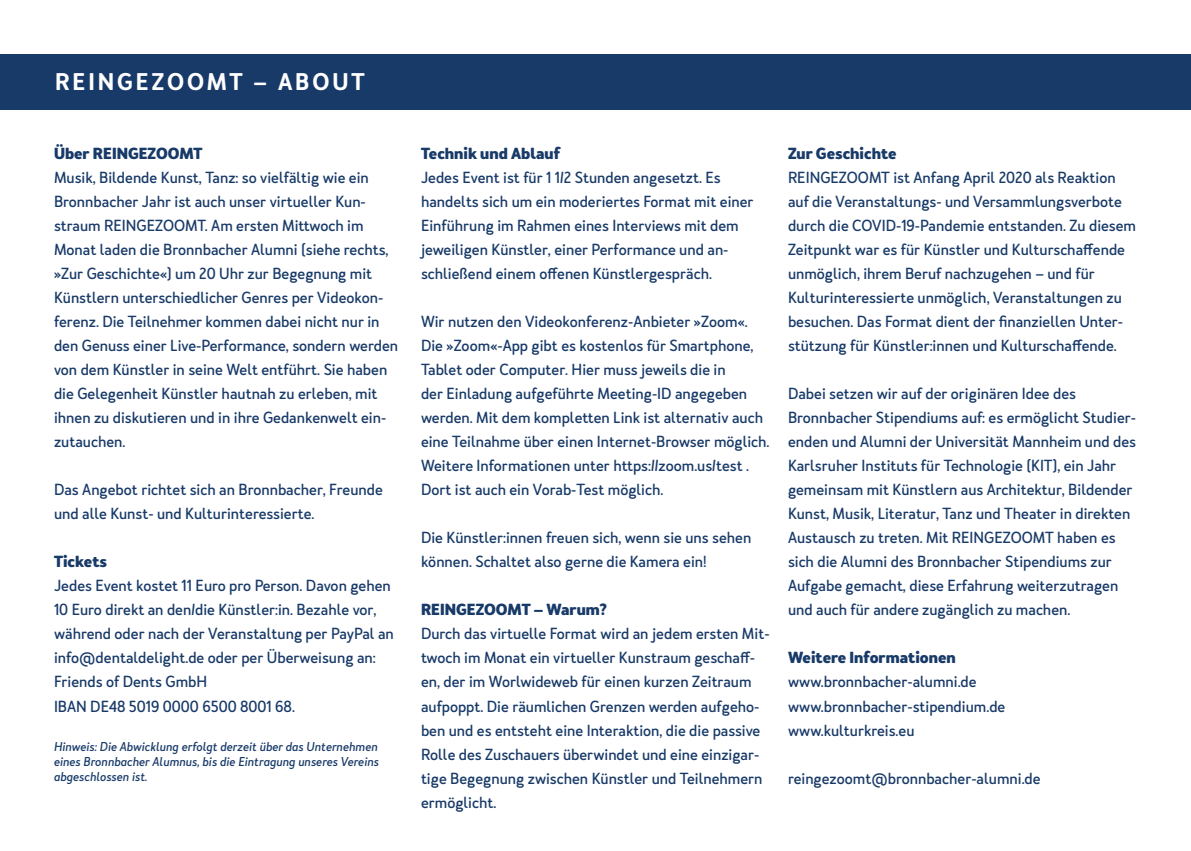
<style>
.page{position:relative;width:1191px;height:851px;background:#fff}
.page>*{position:absolute;margin:0;border:0;box-sizing:border-box;transform-origin:0 0}
.t1{font:600 22.5px "Merlo Neue";letter-spacing:.13em;color:#fff}
.t2{font:500 15px/24px "Merlo Neue";color:#183a68}
.t3{font:700 15px "Merlo Neue";color:#183a68}
.t4{font:italic 500 12px/15px "Merlo Neue";color:#183a68;text-align:justify}
</style>
<div class="page">
<div style="left:0;top:54px;width:1191px;height:55px;background:#183a68"></div>
<h1 class="t1" style="left:55px;top:67px;width:311px">REINGEZOOMT – ABOUT</h1>
<p class="t3" style="left:54px;top:143px;width:150px">Über REINGEZOOMT</p>
<p class="t2" style="left:54px;top:166px;width:346px">Musik, Bildende Kunst, Tanz: so vielfältig wie ein Bronnbacher Jahr ist auch unser virtueller Kun&shy;straum REINGEZOOMT. Am ersten Mittwoch im Monat laden die Bronnbacher Alumni (siehe rechts, »Zur Geschichte«) um 20 Uhr zur Begegnung mit Künstlern unterschiedlicher Genres per Videokon&shy;ferenz. Die Teilnehmer kommen dabei nicht nur in den Genuss einer Live-Performance, sondern werden von dem Künstler in seine Welt entführt. Sie haben die Gelegenheit Künstler hautnah zu erleben, mit ihnen zu diskutieren und in ihre Gedankenwelt ein&shy;zutauchen.</p>
<p class="t2" style="left:54px;top:478px;width:330px">Das Angebot richtet sich an Bronnbacher, Freunde und alle Kunst- und Kulturinteressierte.</p>
<p class="t3" style="left:54px;top:551px;width:55px">Tickets</p>
<p class="t2" style="left:54px;top:574px;width:341px">Jedes Event kostet 11 Euro pro Person. Davon gehen 10 Euro direkt an den/die Künstler:in. Bezahle vor, während oder nach der Veranstaltung per PayPal an info@dentaldelight.de oder per Überweisung an:<br>Friends of Dents GmbH<br>IBAN DE48 5019 0000 6500 8001 68.</p>
<p class="t4" style="left:54px;top:738px;width:326px">Hinweis: Die Abwicklung erfolgt derzeit über das Unternehmen eines Bronnbacher Alumnus, bis die Eintragung unseres Vereins abgeschlossen ist.</p>
<p class="t3" style="left:421px;top:143px;width:140px">Technik und Ablauf</p>
<p class="t2" style="left:421px;top:166px;width:334px">Jedes Event ist für 1 1/2 Stunden angesetzt. Es handelts sich um ein moderiertes Format mit einer Einführung im Rahmen eines Interviews mit dem jeweiligen Künstler, einer Performance und an&shy;schließend einem offenen Künstlergespräch.</p>
<p class="t2" style="left:421px;top:310px;width:350px">Wir nutzen den Videokonferenz-Anbieter »Zoom«.<br>Die »Zoom«-App gibt es kostenlos für Smartphone, Tablet oder Computer. Hier muss jeweils die in<br>der Einladung aufgeführte Meeting-ID angegeben werden. Mit dem kompletten Link ist alternativ auch eine Teilnahme über einen Internet-Browser möglich.<br>Weitere Informationen unter https://zoom.us/test .<br>Dort ist auch ein Vorab-Test möglich.</p>
<p class="t2" style="left:421px;top:526px;width:332px">Die Künstler:innen freuen sich, wenn sie uns sehen können. Schaltet also gerne die Kamera ein!</p>
<p class="t3" style="left:421px;top:599px;width:187px">REINGEZOOMT – Warum?</p>
<p class="t2" style="left:421px;top:622px;width:350px">Durch das virtuelle Format wird an jedem ersten Mit&shy;twoch im Monat ein virtueller Kunstraum geschaff&shy;en, der im Worlwideweb für einen kurzen Zeitraum aufpoppt. Die räumlichen Grenzen werden aufgeho&shy;ben und es entsteht eine Interaktion, die die passive Rolle des Zuschauers überwindet und eine einzigar&shy;tige Begegnung zwischen Künstler und Teilnehmern ermöglicht.</p>
<p class="t3" style="left:788px;top:143px;width:110px">Zur Geschichte</p>
<p class="t2" style="left:788px;top:166px;width:350px">REINGEZOOMT ist Anfang April 2020 als Reaktion auf die Veranstaltungs- und Versammlungsverbote durch die COVID-19-Pandemie entstanden. Zu diesem Zeitpunkt war es für Künstler und Kulturschaffende unmöglich, ihrem Beruf nachzugehen – und für Kulturinteressierte unmöglich, Veranstaltungen zu besuchen. Das Format dient der finanziellen Unter&shy;stützung für Künstler:innen und Kulturschaffende.</p>
<p class="t2" style="left:788px;top:382px;width:350px">Dabei setzen wir auf der originären Idee des Bronnbacher Stipendiums auf: es ermöglicht Studier&shy;enden und Alumni der Universität Mannheim und des Karlsruher Instituts für Technologie (KIT), ein Jahr gemeinsam mit Künstlern aus Architektur, Bildender Kunst, Musik, Literatur, Tanz und Theater in direkten Austausch zu treten. Mit REINGEZOOMT haben es sich die Alumni des Bronnbacher Stipendiums zur Aufgabe gemacht, diese Erfahrung weiterzutragen und auch für andere zugänglich zu machen.</p>
<p class="t3" style="left:788px;top:647px;width:169px">Weitere Informationen</p>
<p class="t2" style="left:788px;top:670px;width:219px">www.bronnbacher-alumni.de www.bronnbacher-stipendium.de www.kulturkreis.eu</p>
<p class="t2" style="left:788px;top:766px;width:254px">reingezoomt@bronnbacher-alumni.de</p>
</div>
